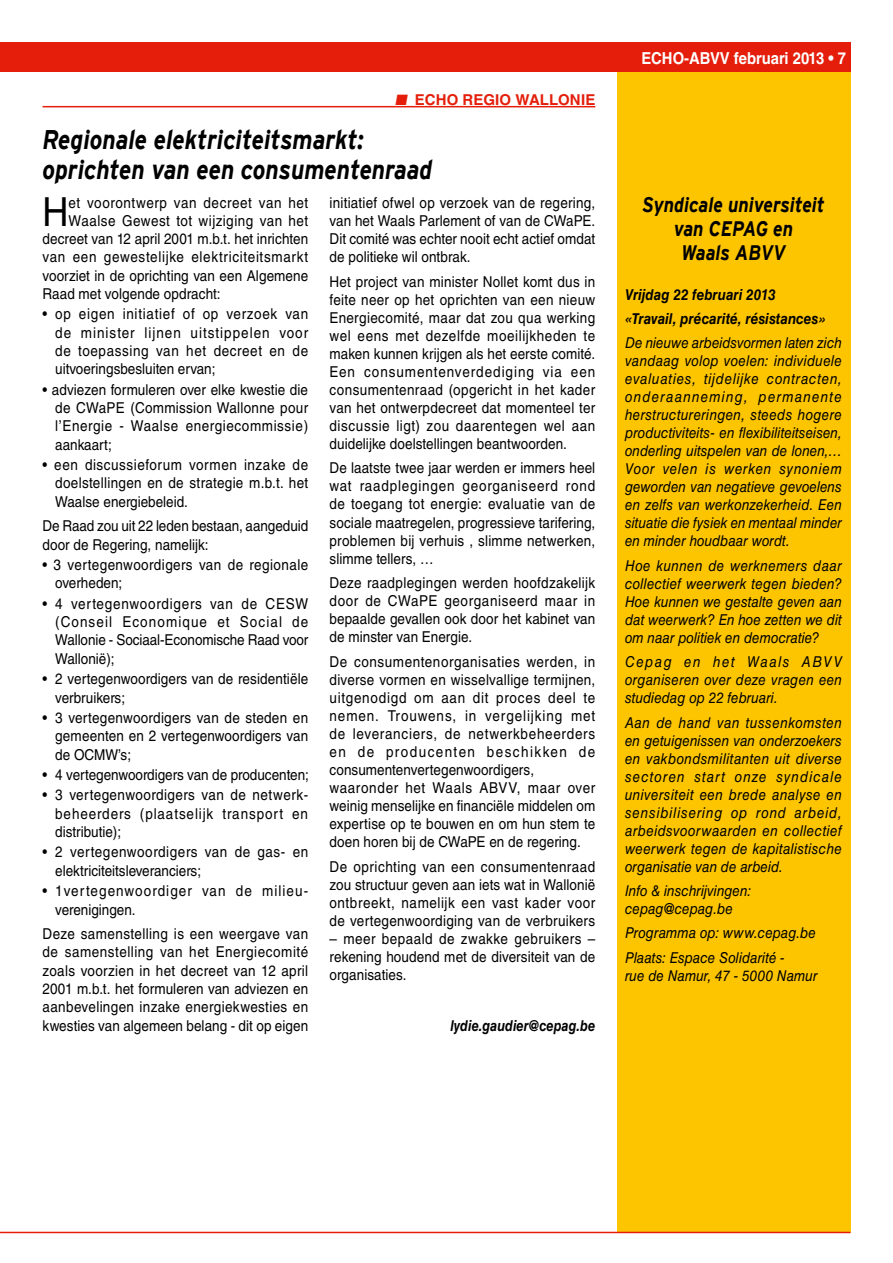
<style>
.page{position:relative;width:893px;height:1263px;background:#fff}
.page>*{position:absolute;margin:0;border:0;box-sizing:border-box;transform-origin:0 0}
.t1{font:40.05px "Helvetica LT Std";color:#000;scale:.9 1}
.t2{font:italic 700 27px/30px "Interstate";color:#000;scale:.85 1}
.t3{font:italic 700 21px/24px "Interstate";color:#000;text-align:center;scale:.85 1}
.t4{font:700 16.5px "Helvetica LT Std";color:#fff;scale:.9 1}
.t5{font:15px/18px "Helvetica LT Std";letter-spacing:.01em;color:#000;text-align:justify;scale:.9 1}
.t6{font:italic 15px/18px "Helvetica LT Std";color:#000;text-align:justify;scale:.9 1}
.t7{font:15px/18px "Helvetica LT Std";letter-spacing:.035em;color:#000;scale:.9 1}
.t8{font:italic 700 15px/24.3px "Helvetica LT Std";color:#000;scale:.9 1}
.t9{font:15px/18.3px "Helvetica LT Std";letter-spacing:.08em;color:#000;scale:.9 1}
.t10{font:15px "Helvetica LT Std";letter-spacing:.05em;color:#000;scale:.9 1}
.t11{font:15px "Helvetica LT Std";letter-spacing:.04em;color:#000;scale:.9 1}
.t12{font:italic 700 15px "Helvetica LT Std";color:#000;scale:.85 1}
.t13{font:700 15px "Helvetica LT Std";letter-spacing:.01em;color:#e41e0a}
</style>
<div class="page">
<div style="left:0;top:43px;width:850px;height:29px;background:#e41e0a"></div>
<div style="left:617px;top:72px;width:233px;height:1161px;background:#fdc500"></div>
<hr style="left:0;top:1232px;width:850px;height:1px;background:#e41e0a">
<hr style="left:43px;top:106px;width:552px;height:1px;background:#e41e0a">
<p class="t13" style="left:395px;top:90px;width:202px">■ ECHO REGIO WALLONIE</p>
<h2 class="t2" style="left:43px;top:124px;width:460px">Regionale elektriciteitsmarkt: oprichten van een consumentenraad</h2>
<h1 class="t1" style="left:43px;top:188px;width:30px">H</h1>
<p class="t11" style="left:69px;top:194px;width:268px">et voorontwerp van decreet van het</p>
<p class="t5" style="left:330px;top:194px;width:297px">initiatief ofwel op verzoek van de regering, van het Waals Parlement of van de CWaPE.<br>Dit comité was echter nooit echt actief omdat de politieke wil ontbrak.</p>
<p class="t5" style="left:330px;top:272px;width:297px">Het project van minister Nollet komt dus in feite neer op het oprichten van een nieuw Energiecomité, maar dat zou qua werking wel eens met dezelfde moeilijkheden te maken kunnen krijgen als het eerste comité.<br>Een consumentenverdediging via een consumentenraad (opgericht in het kader van het ontwerpdecreet dat momenteel ter discussie ligt) zou daarentegen wel aan duidelijke doelstellingen beantwoorden.</p>
<p class="t5" style="left:330px;top:459px;width:297px">De laatste twee jaar werden er immers heel wat raadplegingen georganiseerd rond de toegang tot energie: evaluatie van de sociale maatregelen, progressieve tarifering, problemen bij verhuis , slimme netwerken, slimme tellers, …</p>
<p class="t5" style="left:330px;top:574px;width:297px">Deze raadplegingen werden hoofdzakelijk door de CWaPE georganiseerd maar in bepaalde gevallen ook door het kabinet van de minster van Energie.</p>
<p class="t7" style="left:330px;top:652px;width:297px">De consumentenorganisaties werden, in diverse vormen en wisselvallige termijnen, uitgenodigd om aan dit proces deel te nemen. Trouwens, in vergelijking met de leveranciers, de netwerkbeheerders en de producenten beschikken de consumentenvertegenwoordigers, waaronder het Waals ABVV, maar over weinig menselijke en financiële middelen om expertise op te bouwen en om hun stem te doen horen bij de CWaPE en de regering.</p>
<p class="t5" style="left:330px;top:857px;width:297px">De oprichting van een consumentenraad zou structuur geven aan iets wat in Wallonië ontbreekt, namelijk een vast kader voor de vertegenwoordiging van de verbruikers</p>
<p class="t5" style="left:330px;top:929px;width:297px">– meer bepaald de zwakke gebruikers – rekening houdend met de diversiteit van de organisaties.</p>
<p class="t12" style="left:450px;top:1016px;width:172px">lydie.gaudier@cepag.be</p>
<p class="t7" style="left:69px;top:211px;width:268px">Waalse Gewest tot wijziging van het</p>
<p class="t5" style="left:43px;top:230px;width:297px">decreet van 12 april 2001 m.b.t. het inrichten</p>
<p class="t10" style="left:43px;top:248px;width:297px">van een gewestelijke elektriciteitsmarkt</p>
<p class="t5" style="left:43px;top:266px;width:297px">voorziet in de oprichting van een Algemene</p>
<p class="t5" style="left:43px;top:285px;width:199px">Raad met volgende opdracht:</p>
<p class="t5" style="left:55px;top:305px;width:283px;text-indent:-13px">• op eigen initiatief of op verzoek van de minister lijnen uitstippelen voor de toepassing van het decreet en de uitvoeringsbesluiten ervan;</p>
<p class="t5" style="left:55px;top:380px;width:282px;text-indent:-13px">• adviezen formuleren over elke kwestie die de CWaPE (Commission Wallonne pour l’Energie - Waalse energiecommissie) aankaart;</p>
<p class="t5" style="left:55px;top:456px;width:283px;text-indent:-13px">• een discussieforum vormen inzake de doelstellingen en de strategie m.b.t. het Waalse energiebeleid.</p>
<p class="t5" style="left:43px;top:517px;width:297px">De Raad zou uit 22 leden bestaan, aangeduid door de Regering, namelijk:</p>
<p class="t7" style="left:55px;top:556px;width:283px;text-indent:-13px">• 3 vertegenwoordigers van de regionale overheden;</p>
<p class="t5" style="left:55px;top:594px;width:283px;text-indent:-13px">• 4 vertegenwoordigers van de CESW (Conseil Economique et Social de Wallonie - Sociaal-Economische Raad voor Wallonië);</p>
<p class="t5" style="left:55px;top:670px;width:283px;text-indent:-13px">• 2 vertegenwoordigers van de residentiële verbruikers;</p>
<p class="t5" style="left:55px;top:708px;width:283px;text-indent:-13px">• 3 vertegenwoordigers van de steden en gemeenten en 2 vertegenwoordigers van de OCMW’s;</p>
<p class="t5" style="left:43px;top:766px;width:298px">• 4 vertegenwoordigers van de producenten;</p>
<p class="t5" style="left:55px;top:786px;width:283px;text-indent:-13px">• 3 vertegenwoordigers van de netwerk&shy;beheerders (plaatselijk transport en distributie);</p>
<p class="t5" style="left:55px;top:843px;width:283px;text-indent:-13px">• 2 vertegenwoordigers van de gas- en elektriciteitsleveranciers;</p>
<p class="t9" style="left:55px;top:882px;width:283px;text-indent:-13px">• 1vertegenwoordiger van de milieu&shy;verenigingen.</p>
<p class="t5" style="left:43px;top:925px;width:297px">Deze samenstelling is een weergave van de samenstelling van het Energiecomité zoals voorzien in het decreet van 12 april 2001 m.b.t. het formuleren van adviezen en aanbevelingen inzake energiekwesties en kwesties van algemeen belang - dit op eigen</p>
<p class="t4" style="left:641px;top:48px;width:229px">ECHO-ABVV februari 2013 • 7</p>
<h3 class="t3" style="left:642px;top:193px;width:216px">Syndicale universiteit van CEPAG en<br>Waals ABVV</h3>
<p class="t8" style="left:625px;top:282px;width:225px">Vrijdag 22 februari 2013 «Travail, précarité, résistances»</p>
<p class="t6" style="left:625px;top:334px;width:242px">De nieuwe arbeidsvormen laten zich vandaag volop voelen: individuele evaluaties, tijdelijke contracten, onderaanneming, permanente herstructureringen, steeds hogere productiviteits- en flexibiliteitseisen, onderling uitspelen van de lonen,… Voor velen is werken synoniem geworden van negatieve gevoelens en zelfs van werkonzekerheid. Een situatie die fysiek en mentaal minder en minder houdbaar wordt.</p>
<p class="t6" style="left:625px;top:556px;width:242px">Hoe kunnen de werknemers daar collectief weerwerk tegen bieden?<br>Hoe kunnen we gestalte geven aan dat weerwerk? En hoe zetten we dit om naar politiek en democratie?</p>
<p class="t6" style="left:625px;top:653px;width:242px">Cepag en het Waals ABVV organiseren over deze vragen een studiedag op 22 februari.</p>
<p class="t6" style="left:625px;top:713px;width:242px">Aan de hand van tussenkomsten en getuigenissen van onderzoekers en vakbondsmilitanten uit diverse sectoren start onze syndicale universiteit een brede analyse en sensibilisering op rond arbeid, arbeidsvoorwaarden en collectief weerwerk tegen de kapitalistische organisatie van de arbeid.</p>
<p class="t6" style="left:625px;top:882px;width:142px">Info &amp; inschrijvingen: cepag@cepag.be</p>
<p class="t6" style="left:625px;top:921px;width:214px;line-height:24.3px">Programma op: www.cepag.be<br>Plaats: Espace Solidarité -</p>
<p class="t6" style="left:625px;top:966px;width:215px">rue de Namur, 47 - 5000 Namur</p>
</div>
